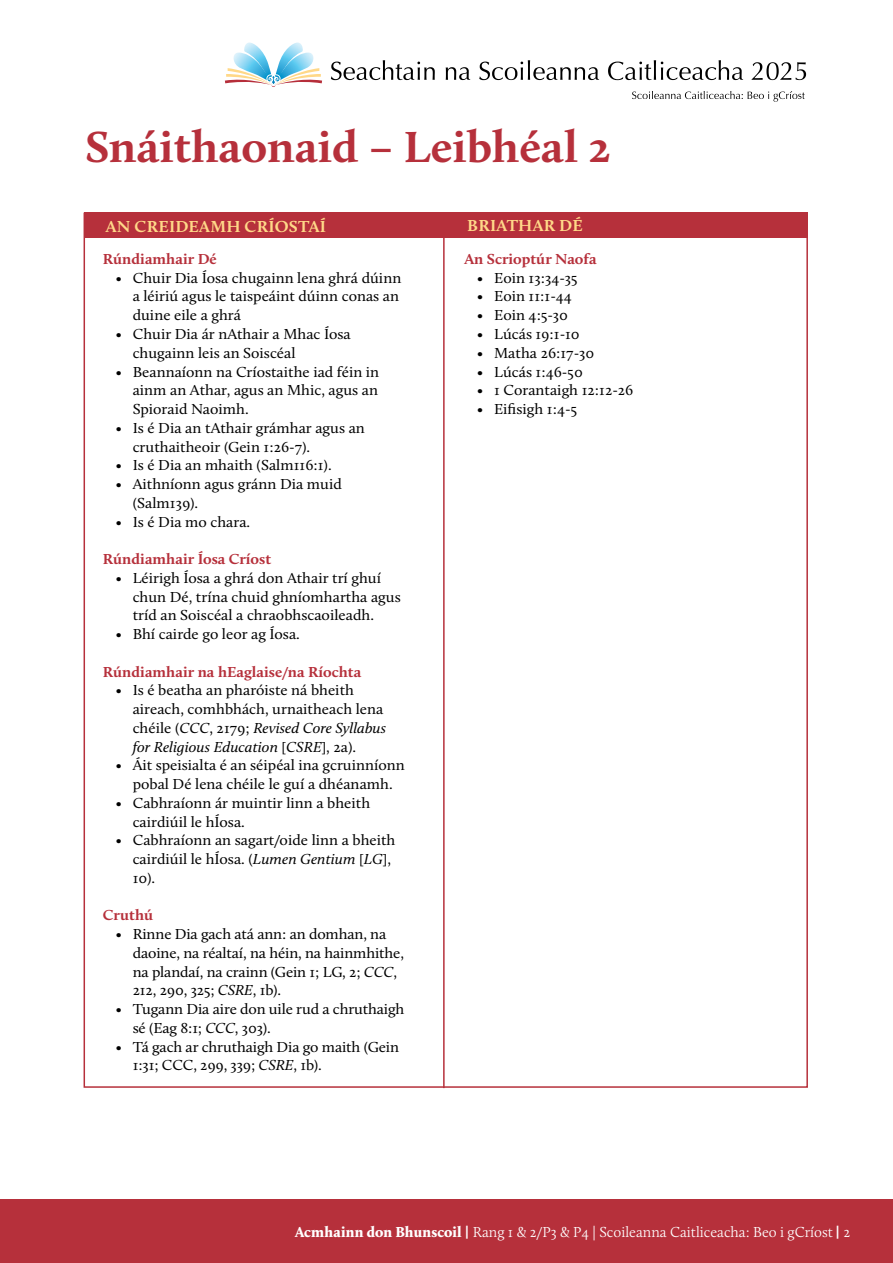
<style>
.page{position:relative;width:893px;height:1263px;background:#fff}
.page>*{position:absolute;margin:0;border:0;box-sizing:border-box;transform-origin:0 0}
.t1{font:700 45px "Calluna";color:#b6303b;scale:1.05 1}
.t2{font:700 16.5px "Calluna";letter-spacing:.015em;color:#ffd888;scale:1.05 1}
.t3{font:15px/18.8px "Calluna";color:#000;scale:1.05 1}
.t4{font:700 15px "Calluna";color:#b6303b;scale:1.05 1}
.t5{font:300 15px "Calluna";color:#fff}
.s1{font-style:italic}
.s2{font-weight:900}
.s3{font-family:"Karmina";font-weight:700}
</style>
<div class="page">
<div style="left:0;top:1199px;width:893px;height:64px;background:#b6303b"></div>
<svg style="left:225px;top:43px;width:97px;height:44px"></svg>
<svg style="left:632px;top:91px;width:173px;height:11px"></svg>
<svg style="left:331px;top:60px;width:104px;height:20px"></svg>
<svg style="left:446px;top:67px;width:24px;height:13px"></svg>
<svg style="left:479px;top:60px;width:120px;height:20px"></svg>
<svg style="left:608px;top:60px;width:135px;height:20px"></svg>
<svg style="left:751px;top:62px;width:55px;height:18px"></svg>
<hr style="left:443px;top:213px;width:2px;height:875px;background:#b6303b">
<div style="left:84px;top:213px;width:724px;height:25px;background:#b6303b"></div>
<h1 class="t1" style="left:85px;top:119px;width:503px">Snáithaonaid – Leibhéal 2</h1>
<p class="t2" style="left:106px;top:216px;width:211px">AN CREIDEAMH CRÍOSTAÍ</p>
<p class="t2" style="left:467px;top:216px;width:112px">BRIATHAR DÉ</p>
<p class="t4" style="left:103px;top:250px;width:110px">Rúndiamhair Dé</p>
<p class="t3" style="left:133px;top:268px;width:257px;text-indent:-17px">• Chuir Dia Íosa chugainn lena ghrá dúinn a léiriú agus le taispeáint dúinn conas an duine eile a ghrá</p>
<p class="t3" style="left:133px;top:324px;width:209px;text-indent:-17px">• Chuir Dia ár nAthair a Mhac Íosa chugainn leis an Soiscéal</p>
<p class="t3" style="left:133px;top:362px;width:236px;text-align:justify;text-indent:-17px">• Beannaíonn na Críostaithe iad féin in ainm an Athar, agus an Mhic, agus an Spioraid Naoimh.</p>
<p class="t3" style="left:133px;top:418px;width:223px;text-indent:-17px">• Is é Dia an tAthair grámhar agus an cruthaitheoir (Gein 1:26-7).</p>
<p class="t3" style="left:116px;top:456px;width:207px">• Is é Dia an mhaith (Salm116:1).</p>
<p class="t3" style="left:133px;top:474px;width:201px;text-indent:-17px">• Aithníonn agus gránn Dia muid (Salm139).</p>
<p class="t3" style="left:116px;top:512px;width:130px">• Is é Dia mo chara.</p>
<p class="t4" style="left:103px;top:550px;width:162px">Rúndiamhair Íosa Críost</p>
<p class="t3" style="left:133px;top:568px;width:257px;text-indent:-17px">• Léirigh Íosa a ghrá don Athair trí ghuí chun Dé, trína chuid ghníomhartha agus tríd an Soiscéal a chraobhscaoileadh.</p>
<p class="t3" style="left:116px;top:624px;width:177px">• Bhí cairde go leor ag Íosa.</p>
<p class="t4" style="left:103px;top:662px;width:248px">Rúndiamhair na hEaglaise/na Ríochta</p>
<p class="t3" style="left:133px;top:681px;width:243px;text-indent:-17px">• Is é beatha an pharóiste ná bheith aireach, comhbhách, urnaitheach lena chéile (<span class="s1">CCC</span>, 2179; <span class="s1">Revised Core Syllabus for Religious Education</span> [<span class="s1">CSRE</span>], 2a).</p>
<p class="t3" style="left:116px;top:756px;width:277px;text-align:center">• Áit speisialta é an séipéal ina gcruinníonn pobal Dé lena chéile le guí a dhéanamh.</p>
<p class="t3" style="left:133px;top:793px;width:228px;text-indent:-17px">• Cabhraíonn ár muintir linn a bheith cairdiúil le hÍosa.</p>
<p class="t3" style="left:133px;top:831px;width:252px;text-indent:-17px">• Cabhraíonn an sagart/oide linn a bheith cairdiúil le hÍosa. (<span class="s1">Lumen Gentium</span> [<span class="s1">LG</span>],<br>10).</p>
<p class="t4" style="left:103px;top:906px;width:49px">Cruthú</p>
<p class="t3" style="left:133px;top:924px;width:260px;text-indent:-17px">• Rinne Dia gach atá ann: an domhan, na daoine, na réaltaí, na héin, na hainmhithe, na plandaí, na crainn (Gein 1; LG, 2; <span class="s1">CCC</span>, 212, 290, 325; <span class="s1">CSRE</span>, 1b).</p>
<p class="t3" style="left:133px;top:999px;width:260px;text-indent:-17px">• Tugann Dia aire don uile rud a chruthaigh sé (Eag 8:1; <span class="s1">CCC</span>, 303).</p>
<p class="t3" style="left:133px;top:1037px;width:255px;text-indent:-17px">• Tá gach ar chruthaigh Dia go maith (Gein<br>1:31; CCC, 299, 339; <span class="s1">CSRE</span>, 1b).</p>
<p class="t4" style="left:464px;top:250px;width:127px">An Scrioptúr Naofa</p>
<p class="t3" style="left:477px;top:268px;width:97px">• Eoin 13:34-35</p>
<p class="t3" style="left:477px;top:287px;width:92px">• Eoin 11:1-44</p>
<p class="t3" style="left:477px;top:306px;width:88px">• Eoin 4:5-30</p>
<p class="t3" style="left:477px;top:324px;width:99px">• Lúcás 19:1-10</p>
<p class="t3" style="left:477px;top:343px;width:113px">• Matha 26:17-30</p>
<p class="t3" style="left:477px;top:362px;width:102px">• Lúcás 1:46-50</p>
<p class="t3" style="left:477px;top:381px;width:150px">• 1 Corantaigh 12:12-26</p>
<p class="t3" style="left:477px;top:399px;width:97px">• Eifisigh 1:4-5</p>
<p class="t5" style="left:295px;top:1223px;width:557px"><span class="s2">Acmhainn don Bhunscoil</span> <span class="s3">|</span> Rang 1 &amp; 2/P3 &amp; P4 | Scoileanna Caitliceacha: Beo i gCríost <span class="s3">|</span> 2</p>
</div>
